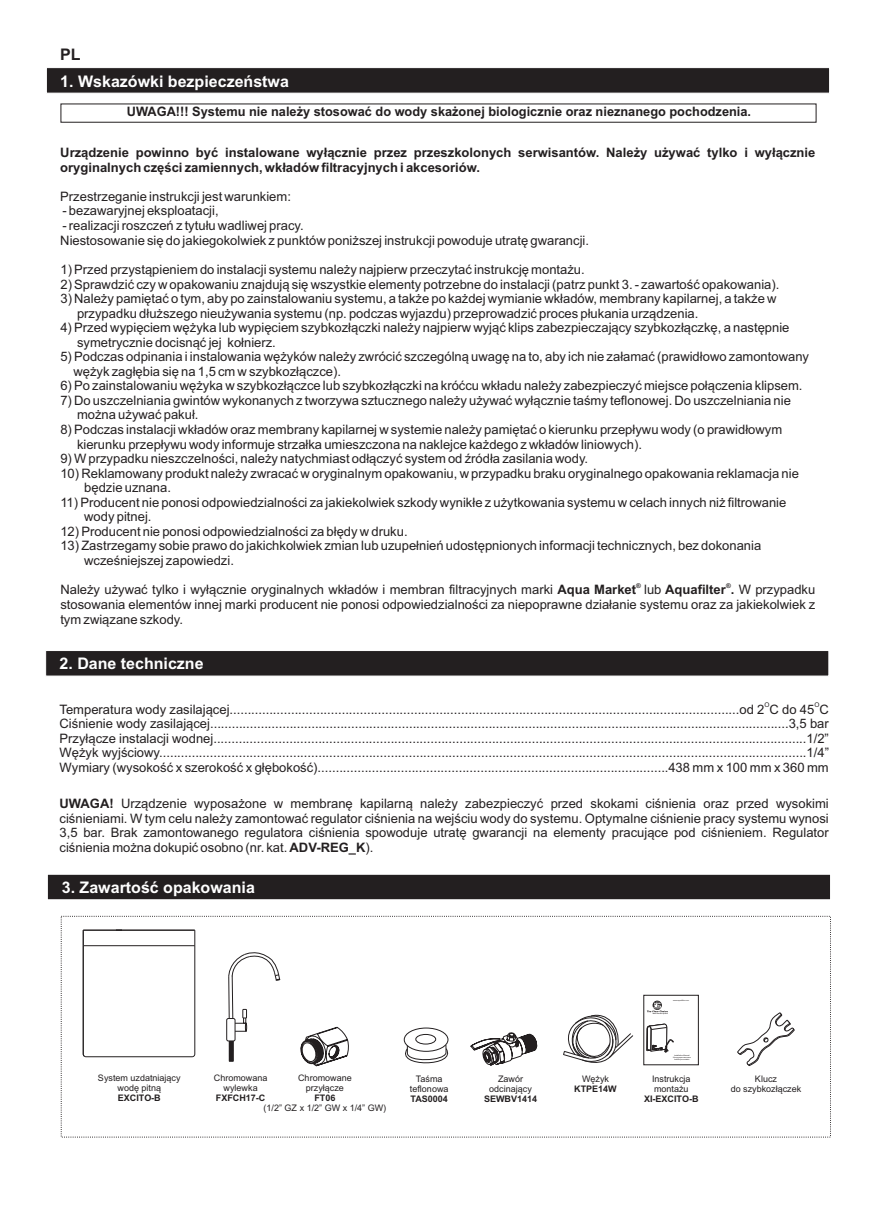
<style>
.page{position:relative;width:876px;height:1227px;background:#fff}
.page>*{position:absolute;margin:0;border:0;box-sizing:border-box;transform-origin:0 0}
.t1{font:700 16px "Arial";color:#fff}
.t2{font:700 16px "Arial";color:#231f20}
.t3{font:13px/14.6px "Arial";color:#231f20}
.t4{font:700 13px/14.6px "Arial";color:#231f20}
.t5{font:9px/10px "Arial";color:#231f20;text-align:center}
.t6{font:700 9px "Arial";color:#231f20}
.t7{font:700 6.4px "Arial";color:#231f20}
.t8{font:6.4px "Arial";color:#231f20}
.s1{font-weight:700}
</style>
<div class="page">
<svg style="left:46px;top:68px;width:783px;height:26px;background:#2f2b2c"></svg>
<svg style="left:47px;top:874px;width:783px;height:26px;background:#302d2d"></svg>
<svg style="left:563px;top:1014px;width:70px;height:49px"></svg>
<svg style="left:470px;top:1032px;width:66px;height:33px"></svg>
<div style="left:403px;top:1027px;width:45px;height:24px;border:1px solid #231f20;border-radius:50%"></div>
<div style="left:415px;top:1034px;width:21px;height:10px;border:1px solid #231f20;border-radius:50%"></div>
<svg style="left:405px;top:1044px;width:44px;height:20px"></svg>
<svg style="left:300px;top:1026px;width:49px;height:40px"></svg>
<hr style="left:83px;top:929px;width:39px;height:1px;background:#231f20">
<hr style="left:116px;top:929px;width:78px;height:1px;background:#231f20">
<hr style="left:83px;top:945px;width:1px;height:109px;background:#231f20">
<hr style="left:83px;top:945px;width:112px;height:1px;background:#231f20">
<hr style="left:86px;top:1056px;width:106px;height:1px;background:#231f20">
<hr style="left:194px;top:945px;width:1px;height:109px;background:#231f20">
<hr style="left:83px;top:930px;width:39px;height:1px;background:#231f20">
<hr style="left:116px;top:930px;width:79px;height:1px;background:#231f20">
<svg style="left:83px;top:931px;width:1px;height:14px"></svg>
<svg style="left:194px;top:930px;width:1px;height:15px"></svg>
<svg style="left:646px;top:1023px;width:27px;height:29px"></svg>
<svg style="left:647px;top:1000px;width:20px;height:14px"></svg>
<svg style="left:228px;top:1041px;width:6px;height:21px"></svg>
<div style="left:226px;top:1018px;width:9px;height:23px;background:#fff;border:1px solid #231f20;border-radius:2px"></div>
<svg style="left:228px;top:952px;width:52px;height:80px"></svg>
<svg style="left:737px;top:1012px;width:57px;height:54px"></svg>
<svg style="left:45px;top:651px;width:783px;height:25px;background:#272324"></svg>
<p class="t2" style="left:60px;top:48px;width:22px">PL</p>
<p class="t1" style="left:60px;top:75px;width:230px">1. Wskazówki bezpieczeństwa</p>
<p class="t4" style="left:127px;top:106px;width:625px">UWAGA!!! Systemu nie należy stosować do wody skażonej biologicznie oraz nieznanego pochodzenia.</p>
<p class="t4" style="left:60px;top:147px;width:756px">Urządzenie powinno być instalowane wyłącznie przez przeszkolonych serwisantów. Należy używać tylko i wyłącznie oryginalnych części zamiennych, wkładów filtracyjnych i akcesoriów.</p>
<p class="t3" style="left:60px;top:190px;width:232px">Przestrzeganie instrukcji jest warunkiem:</p>
<p class="t3" style="left:62px;top:205px;width:158px">- bezawaryjnej eksploatacji,</p>
<p class="t3" style="left:60px;top:219px;width:530px">- realizacji roszczeń z tytułu wadliwej pracy.<br>Niestosowanie się do jakiegokolwiek z punktów poniższej instrukcji powoduje utratę gwarancji.</p>
<p class="t3" style="left:60px;top:263px;width:525px">1) Przed przystąpieniem do instalacji systemu należy najpierw przeczytać instrukcję montażu.</p>
<p class="t3" style="left:60px;top:278px;width:720px">2) Sprawdzić czy w opakowaniu znajdują się wszystkie elementy potrzebne do instalacji (patrz punkt 3. - zawartość opakowania).</p>
<p class="t3" style="left:77px;top:292px;width:700px;text-indent:-17px">3) Należy pamiętać o tym, aby po zainstalowaniu systemu, a także po każdej wymianie wkładów, membrany kapilarnej, a także w przypadku dłuższego nieużywania systemu (np. podczas wyjazdu) przeprowadzić proces płukania urządzenia.</p>
<p class="t3" style="left:77px;top:322px;width:713px;text-indent:-17px">4) Przed wypięciem wężyka lub wypięciem szybkozłączki należy najpierw wyjąć klips zabezpieczający szybkozłączkę, a następnie symetrycznie docisnąć jej kołnierz.</p>
<p class="t3" style="left:73px;top:351px;width:736px;text-indent:-13px">5) Podczas odpinania i instalowania wężyków należy zwrócić szczególną uwagę na to, aby ich nie załamać (prawidłowo zamontowany wężyk zagłębia się na 1,5 cm w szybkozłączce).</p>
<p class="t3" style="left:60px;top:380px;width:743px">6) Po zainstalowaniu wężyka w szybkozłączce lub szybkozłączki na króćcu wkładu należy zabezpieczyć miejsce połączenia klipsem.</p>
<p class="t3" style="left:77px;top:394px;width:715px;text-indent:-17px">7) Do uszczelniania gwintów wykonanych z tworzywa sztucznego należy używać wyłącznie taśmy teflonowej. Do uszczelniania nie można używać pakuł.</p>
<p class="t3" style="left:77px;top:423px;width:706px;text-indent:-17px">8) Podczas instalacji wkładów oraz membrany kapilarnej w systemie należy pamiętać o kierunku przepływu wody (o prawidłowym kierunku przepływu wody informuje strzałka umieszczona na naklejce każdego z wkładów liniowych).</p>
<p class="t3" style="left:60px;top:452px;width:529px">9) W przypadku nieszczelności, należy natychmiast odłączyć system od źródła zasilania wody.</p>
<p class="t3" style="left:84px;top:467px;width:715px;text-indent:-24px">10) Reklamowany produkt należy zwracać w oryginalnym opakowaniu, w przypadku braku oryginalnego opakowania reklamacja nie będzie uznana.</p>
<p class="t3" style="left:84px;top:496px;width:703px;text-indent:-24px">11) Producent nie ponosi odpowiedzialności za jakiekolwiek szkody wynikłe z użytkowania systemu w celach innych niż filtrowanie wody pitnej.</p>
<p class="t3" style="left:60px;top:525px;width:348px">12) Producent nie ponosi odpowiedzialności za błędy w druku.</p>
<p class="t3" style="left:84px;top:539px;width:678px;text-indent:-24px">13) Zastrzegamy sobie prawo do jakichkolwiek zmian lub uzupełnień udostępnionych informacji technicznych, bez dokonania wcześniejszej zapowiedzi.</p>
<p class="t7" style="left:635px;top:583px;width:6px">®</p>
<p class="t7" style="left:725px;top:583px;width:6px">®</p>
<p class="t3" style="left:60px;top:584px;width:756px;text-align:justify">Należy używać tylko i wyłącznie oryginalnych wkładów i membran filtracyjnych marki <span class="s1">Aqua Market</span> lub <span class="s1">Aquafilter .</span> W przypadku stosowania elementów innej marki producent nie ponosi odpowiedzialności za niepoprawne działanie systemu oraz za jakiekolwiek z tym związane szkody.</p>
<p class="t1" style="left:59px;top:657px;width:145px">2. Dane techniczne</p>
<p class="t8" style="left:764px;top:702px;width:7px">O</p>
<p class="t8" style="left:814px;top:702px;width:7px">O</p>
<p class="t3" style="left:59px;top:703px;width:770px;text-align:justify">Temperatura wody zasilającej.............................................................................................................................................od 2 C do 45 C Ciśnienie wody zasilającej................................................................................................................................................................3,5 bar Przyłącze instalacji wodnej....................................................................................................................................................................1/2” Wężyk wyjściowy...................................................................................................................................................................................1/4” Wymiary (wysokość x szerokość x głębokość).................................................................................................438 mm x 100 mm x 360 mm</p>
<p class="t3" style="left:59px;top:797px;width:770px;text-align:justify"><span class="s1">UWAGA!</span> Urządzenie wyposażone w membranę kapilarną należy zabezpieczyć przed skokami ciśnienia oraz przed wysokimi ciśnieniami. W tym celu należy zamontować regulator ciśnienia na wejściu wody do systemu. Optymalne ciśnienie pracy systemu wynosi 3,5 bar. Brak zamontowanego regulatora ciśnienia spowoduje utratę gwarancji na elementy pracujące pod ciśnieniem. Regulator ciśnienia można dokupić osobno (nr. kat. <span class="s1">ADV-REG_K</span>).</p>
<p class="t1" style="left:62px;top:881px;width:194px">3. Zawartość opakowania</p>
<p class="t5" style="left:98px;top:1073px;width:84px">System uzdatniający wodę pitną</p>
<p class="t6" style="left:118px;top:1094px;width:44px">EXCITO-B</p>
<p class="t5" style="left:214px;top:1073px;width:55px">Chromowana wylewka</p>
<p class="t6" style="left:216px;top:1094px;width:51px">FXFCH17-C</p>
<p class="t5" style="left:298px;top:1073px;width:55px">Chromowane przyłącze</p>
<p class="t6" style="left:314px;top:1094px;width:23px">FT06</p>
<p class="t5" style="left:263px;top:1103px;width:124px">(1/2” GZ x 1/2” GW x 1/4” GW)</p>
<p class="t5" style="left:410px;top:1074px;width:40px">Taśma teflonowa</p>
<p class="t6" style="left:410px;top:1095px;width:39px">TAS0004</p>
<p class="t5" style="left:489px;top:1074px;width:44px">Zawór odcinający</p>
<p class="t6" style="left:484px;top:1095px;width:55px">SEWBV1414</p>
<p class="t5" style="left:581px;top:1074px;width:28px">Wężyk</p>
<p class="t6" style="left:574px;top:1085px;width:44px">KTPE14W</p>
<p class="t5" style="left:651px;top:1074px;width:40px;text-align:left">Instrukcja montażu</p>
<p class="t6" style="left:643px;top:1095px;width:56px">XI-EXCITO-B</p>
<p class="t5" style="left:730px;top:1074px;width:72px">Klucz<br>do szybkozłączek</p>
</div>
